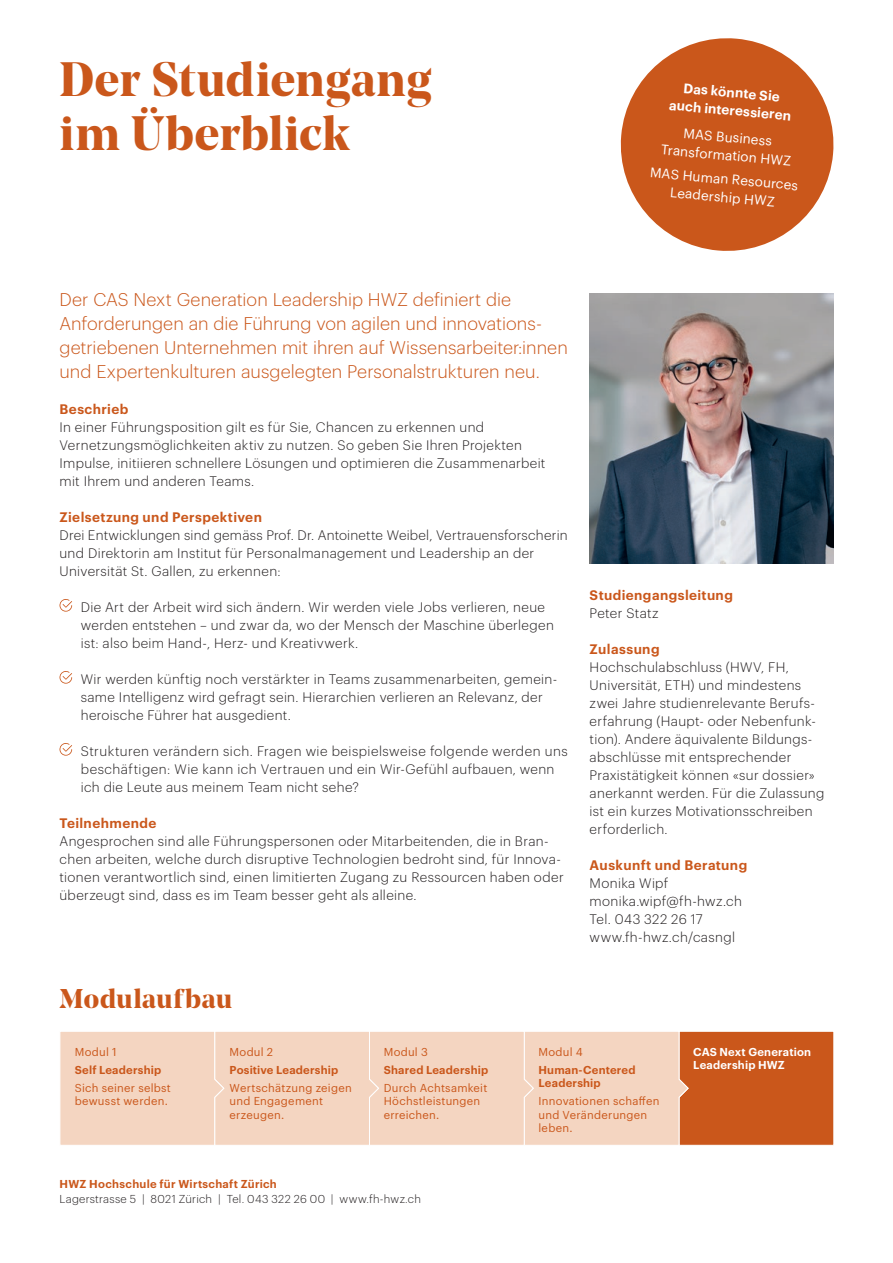
<style>
.page{position:relative;width:893px;height:1263px;background:#fff}
.page>*{position:absolute;margin:0;border:0;box-sizing:border-box;transform-origin:0 0}
.t1{font:700 48px/54px "Noe Display";letter-spacing:.01em;color:#ca571b}
.t2{font:700 27px "Noe Display";letter-spacing:.02em;color:#ca571b}
.t3{font:300 18px/24px "Graphik";color:#ca571b}
.t4{font:300 13.5px/18px "Graphik";letter-spacing:.025em;color:#231f20}
.t5{font:600 13.5px "Graphik";letter-spacing:.03em;color:#ca571b}
.t6{font:13.5px/18px "Graphik";color:#fff;text-align:center}
.t7{font:600 13.5px/18px "Graphik";color:#fff;text-align:center}
.t8{font:11.25px/13.5px "Graphik";letter-spacing:.025em;color:#ca571b}
.t9{font:600 11.25px/13.5px "Graphik";letter-spacing:.02em;color:#ca571b}
.t10{font:300 11.25px "Graphik";letter-spacing:.025em;color:#231f20}
.t11{font:600 11.25px/13.5px "Graphik";letter-spacing:.015em;color:#fff}
</style>
<div class="page">
<svg style="left:59px;top:599px;width:13px;height:13px"></svg>
<svg style="left:59px;top:671px;width:13px;height:13px"></svg>
<svg style="left:59px;top:743px;width:13px;height:13px"></svg>
<img style="left:590px;top:294px;width:243px;height:270px">
<svg style="left:620px;top:38px;width:214px;height:213px;fill:#ca571b"></svg>
<svg style="left:60px;top:1031px;width:774px;height:115px;background:#ecbda2"></svg>
<h1 class="t1" style="left:60px;top:51px;width:374px">Der Studiengang im Überblick</h1>
<p class="t7" style="left:672px;top:77px;width:124px;rotate:5deg">Das könnte Sie auch interessieren</p>
<p class="t6" style="left:664px;top:121px;width:132px;rotate:5deg">MAS Business<br>Transformation HWZ</p>
<p class="t6" style="left:651px;top:162px;width:150px;rotate:5deg">MAS Human Resources<br>Leadership HWZ</p>
<p class="t3" style="left:60px;top:286px;width:510px">Der CAS Next Generation Leadership HWZ definiert die Anforderungen an die Führung von agilen und innovations&shy;getriebenen Unternehmen mit ihren auf Wissensarbeiter:innen und Expertenkulturen ausgelegten Personalstrukturen neu.</p>
<p class="t5" style="left:60px;top:398px;width:70px">Beschrieb</p>
<p class="t4" style="left:60px;top:417px;width:487px">In einer Führungsposition gilt es für Sie, Chancen zu erkennen und Vernetzungsmöglichkeiten aktiv zu nutzen. So geben Sie Ihren Projekten Impulse, initiieren schnellere Lösungen und optimieren die Zusammenarbeit mit Ihrem und anderen Teams.</p>
<p class="t5" style="left:60px;top:506px;width:204px">Zielsetzung und Perspektiven</p>
<p class="t4" style="left:60px;top:525px;width:510px">Drei Entwicklungen sind gemäss Prof. Dr. Antoinette Weibel, Vertrauensforscherin und Direktorin am Institut für Personalmanagement und Leadership an der<br>Universität St. Gallen, zu erkennen:</p>
<p class="t4" style="left:81px;top:597px;width:475px">Die Art der Arbeit wird sich ändern. Wir werden viele Jobs verlieren, neue werden entstehen – und zwar da, wo der Mensch der Maschine überlegen ist: also beim Hand-, Herz- und Kreativwerk.</p>
<p class="t4" style="left:81px;top:669px;width:478px">Wir werden künftig noch verstärkter in Teams zusammenarbeiten, gemein&shy;same Intelligenz wird gefragt sein. Hierarchien verlieren an Relevanz, der heroische Führer hat ausgedient.</p>
<p class="t4" style="left:81px;top:741px;width:488px">Strukturen verändern sich. Fragen wie beispielsweise folgende werden uns beschäftigen: Wie kann ich Vertrauen und ein Wir-Gefühl aufbauen, wenn ich die Leute aus meinem Team nicht sehe?</p>
<p class="t5" style="left:60px;top:812px;width:98px">Teilnehmende</p>
<p class="t4" style="left:60px;top:831px;width:506px">Angesprochen sind alle Führungspersonen oder Mitarbeitenden, die in Bran&shy;chen arbeiten, welche durch disruptive Technologien bedroht sind, für Innova&shy;tionen verantwortlich sind, einen limitierten Zugang zu Ressourcen haben oder überzeugt sind, dass es im Team besser geht als alleine.</p>
<p class="t5" style="left:590px;top:584px;width:145px">Studiengangsleitung</p>
<p class="t4" style="left:590px;top:603px;width:70px">Peter Statz</p>
<p class="t5" style="left:590px;top:638px;width:71px">Zulassung</p>
<p class="t4" style="left:590px;top:657px;width:236px">Hochschulabschluss (HWV, FH, Universität, ETH) und mindestens zwei Jahre studienrelevante Berufs&shy;erfahrung (Haupt- oder Nebenfunk&shy;tion). Andere äquivalente Bildungs&shy;abschlüsse mit entsprechender Praxistätigkeit können «sur dossier» anerkannt werden. Für die Zulassung ist ein kurzes Motivationsschreiben erforderlich.</p>
<p class="t5" style="left:590px;top:854px;width:159px">Auskunft und Beratung</p>
<p class="t4" style="left:590px;top:873px;width:154px">Monika Wipf monika.wipf@fh-hwz.ch<br>Tel. 043 322 26 17 www.fh-hwz.ch/casngl</p>
<h2 class="t2" style="left:60px;top:981px;width:174px">Modulaufbau</h2>
<p class="t8" style="left:75px;top:1044px;width:43px">Modul 1</p>
<p class="t9" style="left:75px;top:1062px;width:88px">Self Leadership</p>
<p class="t8" style="left:75px;top:1080px;width:98px">Sich seiner selbst bewusst werden.</p>
<p class="t8" style="left:230px;top:1044px;width:45px">Modul 2</p>
<p class="t9" style="left:230px;top:1062px;width:110px">Positive Leadership</p>
<p class="t8" style="left:230px;top:1080px;width:124px">Wertschätzung zeigen und Engagement erzeugen.</p>
<p class="t8" style="left:384px;top:1044px;width:46px">Modul 3</p>
<p class="t9" style="left:384px;top:1062px;width:106px">Shared Leadership</p>
<p class="t8" style="left:384px;top:1080px;width:105px">Durch Achtsamkeit<br>Höchstleistungen erreichen.</p>
<p class="t9" style="left:60px;top:1176px;width:219px">HWZ Hochschule für Wirtschaft Zürich</p>
<p class="t10" style="left:60px;top:1191px;width:363px">Lagerstrasse 5 | 8021 Zürich | Tel. 043 322 26 00 | www.fh-hwz.ch</p>
<p class="t8" style="left:538px;top:1044px;width:46px">Modul 4</p>
<p class="t9" style="left:538px;top:1062px;width:99px">Human-Centered<br>Leadership</p>
<p class="t8" style="left:538px;top:1093px;width:123px">Innovationen schaffen und Veränderungen leben.</p>
<p class="t11" style="left:693px;top:1044px;width:119px">CAS Next Generation<br>Leadership HWZ</p>
</div>
